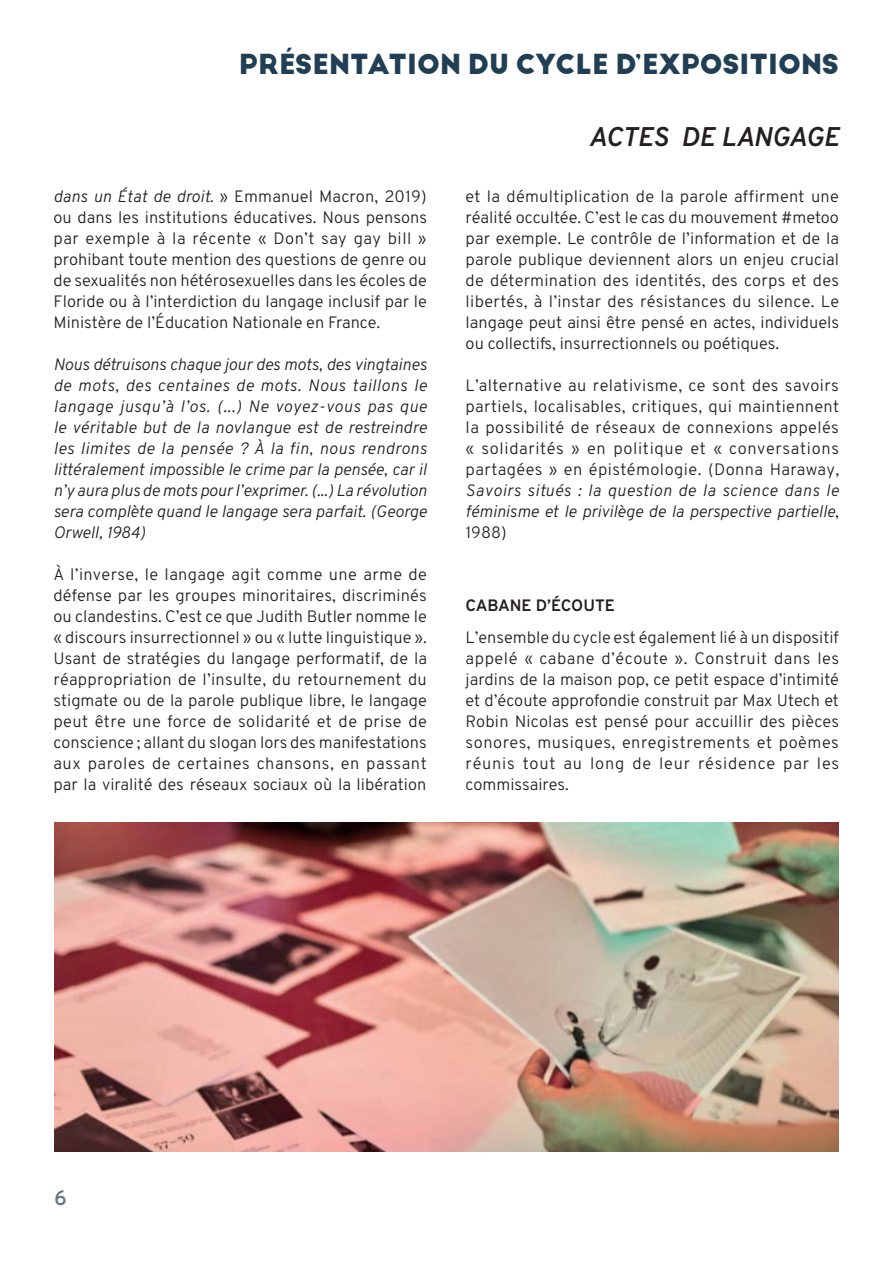
<style>
.page{position:relative;width:893px;height:1263px;background:#fff}
.page>*{position:absolute;margin:0;border:0;box-sizing:border-box;transform-origin:0 0}
.t1{font:700 27px "Big John PRO";color:#213f54}
.t2{font:italic 600 27px "Overpass";letter-spacing:-.01em;color:#231f20}
.t3{font:600 21px "Overpass";color:#617589}
.t4{font:300 16.5px/21px "Overpass";color:#231f20;text-align:justify}
.t5{font:italic 300 16.5px/21px "Overpass";color:#231f20;text-align:justify}
.t6{font:700 16.5px "Overpass";letter-spacing:-.015em;color:#231f20}
.s1{font-style:italic}
.s2{font-style:normal}
</style>
<div class="page">
<img style="left:54px;top:823px;width:785px;height:328px">
<h1 class="t1" style="left:239px;top:48px;width:601px">PRÉSENTATION DU CYCLE D’EXPOSITIONS</h1>
<p class="t4" style="left:53px;top:185px;width:375px"><span class="s1">dans un État de droit.</span> » Emmanuel Macron, 2019) ou dans les institutions éducatives. Nous pensons par exemple à la récente « Don’t say gay bill » prohibant toute mention des questions de genre ou de sexualités non hétérosexuelles dans les écoles de Floride ou à l’interdiction du langage inclusif par le Ministère de l’Éducation Nationale en France.</p>
<p class="t5" style="left:53px;top:353px;width:375px">Nous détruisons chaque jour des mots, des vingtaines de mots, des centaines de mots. Nous taillons le langage jusqu’à l’os. (...) Ne voyez-vous pas que le véritable but de la novlangue est de restreindre les limites de la pensée ? À la fin, nous rendrons littéralement impossible le crime par la pensée, car il n’y aura plus de mots pour l’exprimer. (...) La révolution sera complète quand le langage sera parfait. (George Orwell, 1984)</p>
<p class="t4" style="left:53px;top:563px;width:375px">À l’inverse, le langage agit comme une arme de défense par les groupes minoritaires, discriminés ou clandestins. C’est ce que Judith Butler nomme le « discours insurrectionnel » ou « lutte linguistique ».<br>Usant de stratégies du langage performatif, de la réappropriation de l’insulte, du retournement du stigmate ou de la parole publique libre, le langage peut être une force de solidarité et de prise de conscience ; allant du slogan lors des manifestations aux paroles de certaines chansons, en passant par la viralité des réseaux sociaux où la libération</p>
<h1 class="t2" style="left:589px;top:115px;width:252px">ACTES DE LANGAGE</h1>
<p class="t4" style="left:466px;top:186px;width:375px">et la démultiplication de la parole affirment une réalité occultée. C’est le cas du mouvement #metoo par exemple. Le contrôle de l’information et de la parole publique deviennent alors un enjeu crucial de détermination des identités, des corps et des libertés, à l’instar des résistances du silence. Le langage peut ainsi être pensé en actes, individuels ou collectifs, insurrectionnels ou poétiques.</p>
<p class="t4" style="left:466px;top:375px;width:375px">L’alternative au relativisme, ce sont des savoirs partiels, localisables, critiques, qui maintiennent la possibilité de réseaux de connexions appelés « solidarités » en politique et « conversations partagées » en épistémologie. (Donna Haraway,</p>
<p class="t5" style="left:466px;top:480px;width:375px">Savoirs situés : la question de la science dans le féminisme et le privilège de la perspective partielle<span class="s2">, 1988)</span></p>
<p class="t6" style="left:466px;top:594px;width:151px">CABANE D’ÉCOUTE</p>
<p class="t4" style="left:466px;top:627px;width:375px">L’ensemble du cycle est également lié à un dispositif appelé « cabane d’écoute ». Construit dans les jardins de la maison pop, ce petit espace d’intimité et d’écoute approfondie construit par Max Utech et Robin Nicolas est pensé pour accuillir des pièces sonores, musiques, enregistrements et poèmes réunis tout au long de leur résidence par les commissaires.</p>
<p class="t3" style="left:54px;top:1182px;width:14px">6</p>
</div>
